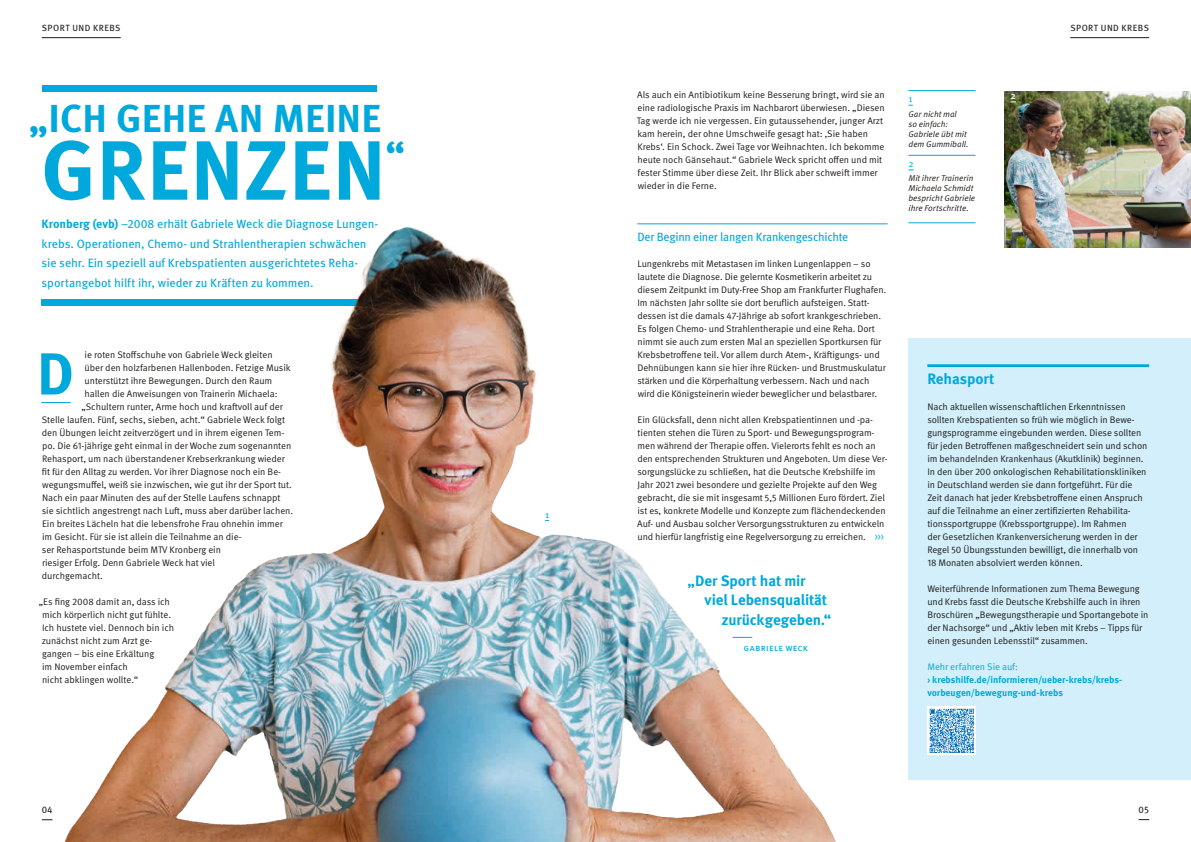
<style>
.page{position:relative;width:1191px;height:842px;background:#fff}
.page>*{position:absolute;margin:0;border:0;box-sizing:border-box;transform-origin:0 0}
.t1{font:700 84px "Meta Pro";letter-spacing:.005em;color:#00a8db}
.t2{font:700 59.2px "Meta Pro";color:#00a8db}
.t3{font:700 39px "Meta Pro";color:#00a8db}
.t4{font:700 15px "Meta Pro";letter-spacing:-.01em;color:#00a8db}
.t5{font:12px/19.5px "Meta Pro";letter-spacing:-.01em;color:#00a8db}
.t6{font:9.9px "Meta Pro";color:#fff}
.t7{font:9.5px/13px "Meta Pro Norm";letter-spacing:-.01em;color:#1f1c19}
.t8{font:700 9.5px/13px "Meta Pro";letter-spacing:-.005em;color:#00a8db}
.t9{font:9.5px "Meta Pro Norm";letter-spacing:-.005em;color:#00a8db}
.t10{font:9.5px "Meta Pro";letter-spacing:.02em;color:#00a8db}
.t11{font:9.5px "Meta Pro";color:#1f1c19}
.t12{font:9px "Meta Pro";letter-spacing:.055em;color:#1f1c19}
.t13{font:8.5px/10px "Meta Pro Norm Ita";letter-spacing:-.005em;color:#1f1c19}
.s1{font-weight:700}
.s2{color:#00a8db}
</style>
<div class="page">
<div style="left:908px;top:339px;width:283px;height:441px;background:#d2effb"></div>
<hr style="left:42px;top:37px;width:79px;height:1px;background:#1f1c19">
<hr style="left:41px;top:402px;width:30px;height:1px;background:#00a8db">
<hr style="left:1070px;top:37px;width:79px;height:1px;background:#1f1c19">
<img style="left:1004px;top:91px;width:187px;height:156px">
<img style="left:46px;top:222px;width:878px;height:620px">
<div style="left:42px;top:85px;width:335px;height:7px;background:#00a8db"></div>
<hr style="left:908px;top:90px;width:67px;height:1px;background:#00a8db">
<hr style="left:908px;top:155px;width:67px;height:1px;background:#00a8db">
<hr style="left:908px;top:223px;width:67px;height:1px;background:#00a8db">
<hr style="left:637px;top:223px;width:250px;height:1px;background:#00a8db">
<hr style="left:927px;top:364px;width:222px;height:3px;background:#00a8db">
<svg style="left:732px;top:637px;width:20px;height:1px"></svg>
<div style="left:927px;top:707px;width:48px;height:48px;background:linear-gradient(to right,#fff,#fff)"></div>
<svg style="left:929px;top:709px;width:45px;height:44px;background:#7db3da"></svg>
<p class="t12" style="left:42px;top:21px;width:80px">SPORT UND KREBS</p>
<h3 class="t3" style="left:29px;top:88px;width:354px">„ICH GEHE AN MEINE</h3>
<h1 class="t1" style="left:41px;top:105px;width:366px">GRENZEN<sup>“</sup></h1>
<p class="t5" style="left:42px;top:213px;width:338px"><span class="s1">Kronberg (evb)</span> –2008 erhält Gabriele Weck die Diagnose Lungen&shy;krebs. Operationen, Chemo- und Strahlentherapien schwächen sie sehr. Ein speziell auf Krebspatienten ausgerichtetes Reha&shy;sportangebot hilft ihr, wieder zu Kräften zu kommen.</p>
<p class="t7" style="left:85px;top:348px;width:189px">ie roten Stoffschuhe von Gabriele Weck gleiten</p>
<p class="t7" style="left:85px;top:361px;width:208px">über den holzfarbenen Hallenboden. Fetzige Musik</p>
<p class="t7" style="left:85px;top:374px;width:189px">unterstützt ihre Bewegungen. Durch den Raum</p>
<p class="t7" style="left:85px;top:387px;width:194px">hallen die Anweisungen von Trainerin Michaela:</p>
<p class="t7" style="left:81px;top:400px;width:203px">„Schultern runter, Arme hoch und kraftvoll auf der</p>
<p class="t7" style="left:42px;top:413px;width:245px">Stelle laufen. Fünf, sechs, sieben, acht.“ Gabriele Weck folgt</p>
<p class="t7" style="left:42px;top:426px;width:244px">den Übungen leicht zeitverzögert und in ihrem eigenen Tem-</p>
<p class="t7" style="left:42px;top:439px;width:251px">po. Die 61-jährige geht einmal in der Woche zum sogenannten</p>
<p class="t7" style="left:42px;top:452px;width:244px">Rehasport, um nach überstandener Krebserkrankung wieder</p>
<p class="t7" style="left:42px;top:465px;width:241px">fit für den Alltag zu werden. Vor ihrer Diagnose noch ein Be-</p>
<p class="t7" style="left:42px;top:478px;width:251px">wegungsmuffel, weiß sie inzwischen, wie gut ihr der Sport tut.</p>
<p class="t7" style="left:42px;top:491px;width:240px">Nach ein paar Minuten des auf der Stelle Laufens schnappt</p>
<p class="t7" style="left:42px;top:504px;width:253px">sie sichtlich angestrengt nach Luft, muss aber darüber lachen.</p>
<p class="t7" style="left:42px;top:517px;width:242px">Ein breites Lächeln hat die lebensfrohe Frau ohnehin immer</p>
<p class="t7" style="left:42px;top:530px;width:201px">im Gesicht. Für sie ist allein die Teilnahme an die-</p>
<p class="t7" style="left:42px;top:543px;width:181px">ser Rehasportstunde beim MTV Kronberg ein</p>
<p class="t7" style="left:42px;top:556px;width:174px">riesiger Erfolg. Denn Gabriele Weck hat viel</p>
<p class="t7" style="left:42px;top:569px;width:62px">durchgemacht.</p>
<p class="t7" style="left:39px;top:595px;width:137px">„Es fing 2008 damit an, dass ich mich körperlich nicht gut fühlte.<br>Ich hustete viel. Dennoch bin ich zunächst nicht zum Arzt ge&shy;gangen – bis eine Erkältung<br>im November einfach<br>nicht abklingen wollte.“</p>
<h2 class="t2" style="left:37px;top:328px;width:39px">D</h2>
<p class="t10" style="left:545px;top:507px;width:6px">1</p>
<p class="t12" style="left:1070px;top:21px;width:80px">SPORT UND KREBS</p>
<p class="t7" style="left:637px;top:88px;width:249px">Als auch ein Antibiotikum keine Besserung bringt, wird sie an eine radiologische Praxis im Nachbarort überwiesen. „Diesen Tag werde ich nie vergessen. Ein gutaussehender, junger Arzt kam herein, der ohne Umschweife gesagt hat: ‚Sie haben Krebs‘. Ein Schock. Zwei Tage vor Weihnachten. Ich bekomme heute noch Gänsehaut.“ Gabriele Weck spricht offen und mit fester Stimme über diese Zeit. Ihr Blick aber schweift immer wieder in die Ferne.</p>
<p class="t5" style="left:637px;top:226px;width:212px">Der Beginn einer langen Krankengeschichte</p>
<p class="t7" style="left:637px;top:257px;width:250px">Lungenkrebs mit Metastasen im linken Lungenlappen – so lautete die Diagnose. Die gelernte Kosmetikerin arbeitet zu diesem Zeitpunkt im Duty-Free Shop am Frankfurter Flughafen.<br>Im nächsten Jahr sollte sie dort beruflich aufsteigen. Statt&shy;dessen ist die damals 47-Jährige ab sofort krankgeschrieben.<br>Es folgen Chemo- und Strahlentherapie und eine Reha. Dort nimmt sie auch zum ersten Mal an speziellen Sportkursen für Krebsbetroffene teil. Vor allem durch Atem-, Kräftigungs- und Dehnübungen kann sie hier ihre Rücken- und Brustmuskulatur stärken und die Körperhaltung verbessern. Nach und nach wird die Königsteinerin wieder beweglicher und belastbarer.</p>
<p class="t7" style="left:637px;top:413px;width:252px">Ein Glücksfall, denn nicht allen Krebspatientinnen und -pa&shy;tienten stehen die Türen zu Sport- und Bewegungsprogram&shy;men während der Therapie offen. Vielerorts fehlt es noch an den entsprechenden Strukturen und Angeboten. Um diese Ver&shy;sorgungslücke zu schließen, hat die Deutsche Krebshilfe im Jahr 2021 zwei besondere und gezielte Projekte auf den Weg gebracht, die sie mit insgesamt 5,5 Millionen Euro fördert. Ziel ist es, konkrete Modelle und Konzepte zum flächendeckenden Auf- und Ausbau solcher Versorgungsstrukturen zu entwickeln und hierfür langfristig eine Regelversorgung zu erreichen. <span class="s2">&gt;&gt;&gt;</span></p>
<h3 class="t4" style="left:687px;top:569px;width:120px">„Der Sport hat mir</h3>
<h3 class="t4" style="left:704px;top:588px;width:124px">viel Lebensqualität</h3>
<h3 class="t4" style="left:721px;top:608px;width:111px">zurückgegeben.“</h3>
<p class="t10" style="left:743px;top:640px;width:66px">Gabriele Weck</p>
<p class="t9" style="left:908px;top:92px;width:6px">1</p>
<p class="t13" style="left:908px;top:108px;width:62px">Gar nicht mal<br>so einfach:<br>Gabriele übt mit dem Gummiball.</p>
<p class="t9" style="left:908px;top:157px;width:7px">2</p>
<p class="t13" style="left:908px;top:173px;width:68px">Mit ihrer Trainerin<br>Michaela Schmidt bespricht Gabriele ihre Fortschritte.</p>
<p class="t6" style="left:1010px;top:88px;width:7px">2</p>
<h3 class="t4" style="left:927px;top:367px;width:69px">Rehasport</h3>
<p class="t7" style="left:927px;top:400px;width:222px">Nach aktuellen wissenschaftlichen Erkenntnissen sollten Krebspatienten so früh wie möglich in Bewe&shy;gungsprogramme eingebunden werden. Diese sollten für jeden Betroffenen maßgeschneidert sein und schon im behandelnden Krankenhaus (Akutklinik) beginnen.<br>In den über 200 onkologischen Rehabilitationskliniken in Deutschland werden sie dann fortgeführt. Für die Zeit danach hat jeder Krebsbetroffene einen Anspruch auf die Teilnahme an einer zertifizierten Rehabilita&shy;tionssportgruppe (Krebssportgruppe). Im Rahmen<br>der Gesetzlichen Krankenversicherung werden in der Regel 50 Übungsstunden bewilligt, die innerhalb von 18 Monaten absolviert werden können.</p>
<p class="t7" style="left:927px;top:582px;width:223px">Weiterführende Informationen zum Thema Bewegung und Krebs fasst die Deutsche Krebshilfe auch in ihren Broschüren „Bewegungstherapie und Sportangebote in der Nachsorge“ und „Aktiv leben mit Krebs – Tipps für einen gesunden Lebensstil“ zusammen.</p>
<p class="t9" style="left:927px;top:660px;width:92px">Mehr erfahren Sie auf:</p>
<p class="t8" style="left:927px;top:673px;width:196px">› krebshilfe.de/informieren/ueber-krebs/krebs&shy;vorbeugen/bewegung-und-krebs</p>
<p class="t11" style="left:42px;top:802px;width:12px">04</p>
<p class="t11" style="left:1138px;top:802px;width:12px">05</p>
</div>
